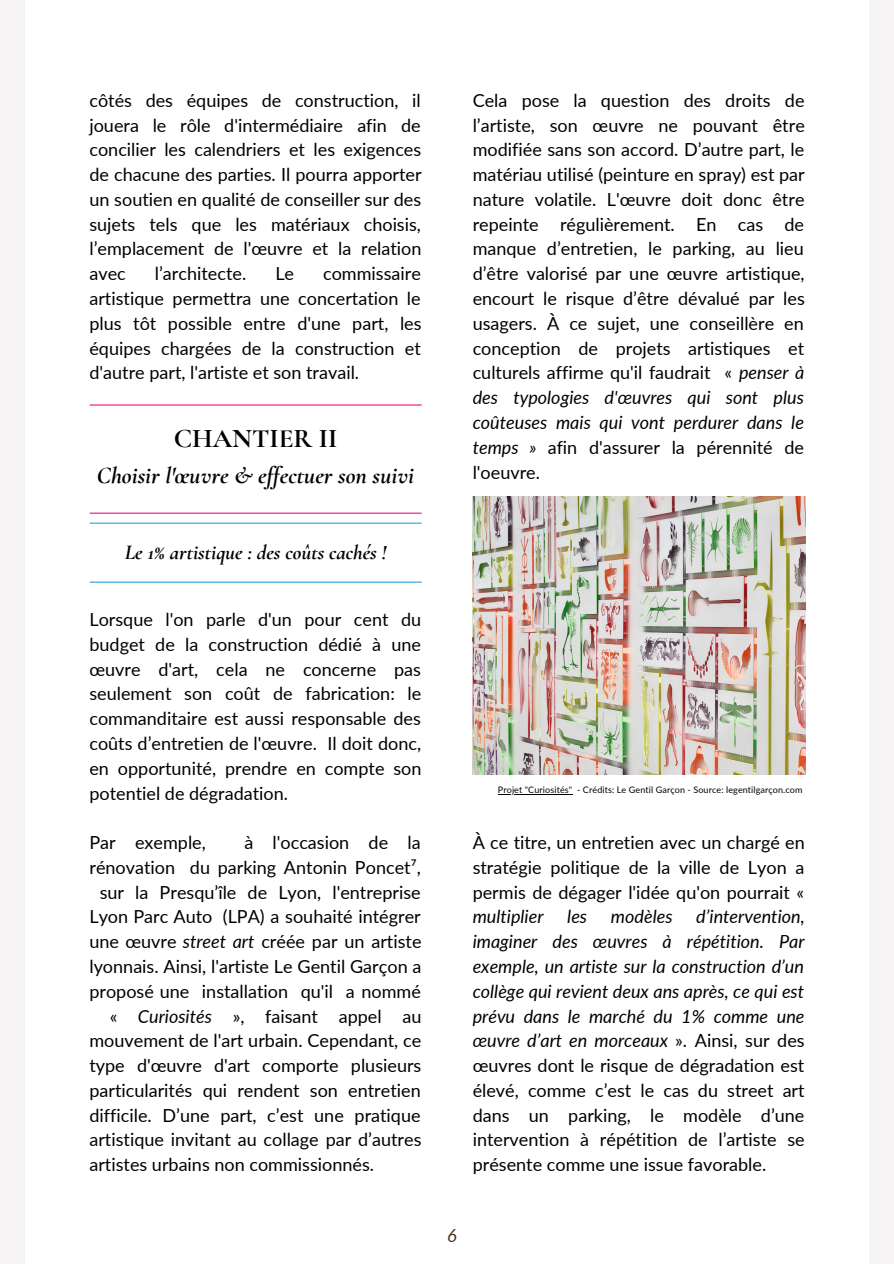
<style>
.page{position:relative;width:894px;height:1264px;background:#fff}
.page>*{position:absolute;margin:0;border:0;box-sizing:border-box;transform-origin:0 0}
.t1{font:700 27px "Cormorant Garamond";color:#000}
.t2{font:italic 700 24px "Cormorant Garamond";color:#000}
.t3{font:italic 700 21px "Cormorant Garamond";color:#000}
.t4{font:18px/24.8px "Lato";color:#000;text-align:justify}
.t5{font:italic 18px "Lato";color:#000}
.t6{font:italic 18px "Lato";color:#483215}
.t7{font:9px "Lato";letter-spacing:.01em;color:#000}
.s1{font-style:italic}
</style>
<div class="page">
<hr style="left:90px;top:404px;width:331px;height:1px;background:#de187b">
<hr style="left:90px;top:512px;width:331px;height:1px;background:#de187b">
<hr style="left:90px;top:522px;width:331px;height:1px;background:#27a5d5">
<hr style="left:90px;top:581px;width:331px;height:1px;background:#27a5d5">
<img style="left:472px;top:497px;width:332px;height:277px">
<hr style="left:498px;top:794px;width:74px;height:1px;background:#000">
<div style="left:0;top:0;width:25px;height:1263px;background:#f6f4f4"></div>
<div style="left:868px;top:0;width:25px;height:1263px;background:#f6f4f4"></div>
<p class="t4" style="left:89px;top:87px;width:333px">côtés des équipes de construction, il jouera le rôle d'intermédiaire afin de concilier les calendriers et les exigences de chacune des parties. Il pourra apporter un soutien en qualité de conseiller sur des sujets tels que les matériaux choisis, l’emplacement de l'œuvre et la relation avec</p>
<p class="t4" style="left:155px;top:261px;width:93px">l’architecte.</p>
<p class="t4" style="left:275px;top:261px;width:20px">Le</p>
<p class="t4" style="left:89px;top:261px;width:333px;text-indent:234px">commissaire artistique permettra une concertation le plus tôt possible entre d'une part, les équipes chargées de la construction et d'autre part, l'artiste et son travail.</p>
<p class="t1" style="left:174px;top:422px;width:165px">CHANTIER II</p>
<p class="t2" style="left:97px;top:460px;width:319px">Choisir l'œuvre &amp; ef ectuer son suivi</p>
<p class="t3" style="left:125px;top:540px;width:263px">Le 1% artistique : des coûts cachés !</p>
<p class="t4" style="left:89px;top:606px;width:333px">Lorsque l'on parle d'un pour cent du budget de la construction dédié à une œuvre d'art, cela ne concerne pas seulement son coût de fabrication: le commanditaire est aussi responsable des coûts d’entretien de l'œuvre. Il doit donc, en opportunité, prendre en compte son potentiel de dégradation.</p>
<p class="t4" style="left:89px;top:829px;width:118px">Par exemple,</p>
<p class="t4" style="left:244px;top:829px;width:178px">à l'occasion de la</p>
<p class="t4" style="left:89px;top:854px;width:333px">rénovation du parking Antonin Poncet⁷,</p>
<p class="t4" style="left:100px;top:879px;width:322px">sur la Presqu’île de Lyon, l'entreprise</p>
<p class="t4" style="left:89px;top:904px;width:333px">Lyon Parc Auto (LPA) a souhaité intégrer</p>
<p class="t4" style="left:89px;top:928px;width:333px">une œuvre <span class="s1">street art</span> créée par un artiste</p>
<p class="t4" style="left:89px;top:953px;width:333px">lyonnais. Ainsi, l'artiste Le Gentil Garçon a</p>
<p class="t4" style="left:89px;top:978px;width:333px">proposé une installation qu'il a nommé</p>
<p class="t4" style="left:110px;top:1003px;width:313px">« <span class="s1">Curiosités</span> », faisant appel au</p>
<p class="t4" style="left:89px;top:1028px;width:333px">mouvement de l'art urbain. Cependant, ce</p>
<p class="t4" style="left:89px;top:1052px;width:333px">type d'œuvre d'art comporte plusieurs</p>
<p class="t4" style="left:89px;top:1077px;width:333px">particularités qui rendent son entretien</p>
<p class="t4" style="left:89px;top:1102px;width:332px">difficile. D’une part, c’est une pratique</p>
<p class="t4" style="left:89px;top:1127px;width:333px">artistique invitant au collage par d’autres</p>
<p class="t4" style="left:89px;top:1151px;width:286px">artistes urbains non commissionnés.</p>
<p class="t4" style="left:472px;top:87px;width:333px">Cela pose la question des droits de l’artiste, son œuvre ne pouvant être modifiée sans son accord. D’autre part, le matériau utilisé (peinture en spray) est par nature volatile. L'œuvre doit donc être repeinte régulièrement. En cas de manque d’entretien, le parking, au lieu d’être valorisé par une œuvre artistique, encourt le risque d’être dévalué par les usagers. À ce sujet, une conseillère en conception de projets artistiques et culturels affirme qu'il faudrait « <span class="s1">penser à des typologies d'œuvres qui sont plus coûteuses mais qui vont perdurer dans le temps »</span> afin d'assurer la pérennité de l'oeuvre.</p>
<p class="t7" style="left:498px;top:784px;width:306px">Projet "Curiosités" - Crédits: Le Gentil Garçon - Source: legentilgarçon.com</p>
<p class="t4" style="left:472px;top:829px;width:333px">À ce titre, un entretien avec un chargé en stratégie politique de la ville de Lyon a permis de dégager l'idée qu'on pourrait « <span class="s1">multiplier</span></p>
<p class="t4" style="left:472px;top:904px;width:333px;text-indent:223px"><span class="s1">d’intervention, imaginer des œuvres à répétition. Par exemple, un artiste sur la construction d’un collège qui revient deux ans après, ce qui est prévu dans le marché du 1% comme une œuvre d’art en morceaux</span> ». Ainsi, sur des œuvres dont le risque de dégradation est élevé, comme c’est le cas du street art dans un parking, le modèle d’une intervention à répétition de l’artiste se présente comme une issue favorable.</p>
<p class="t5" style="left:567px;top:905px;width:21px">les</p>
<p class="t5" style="left:610px;top:905px;width:63px">modèles</p>
<p class="t6" style="left:447px;top:1224px;width:11px">6</p>
</div>
